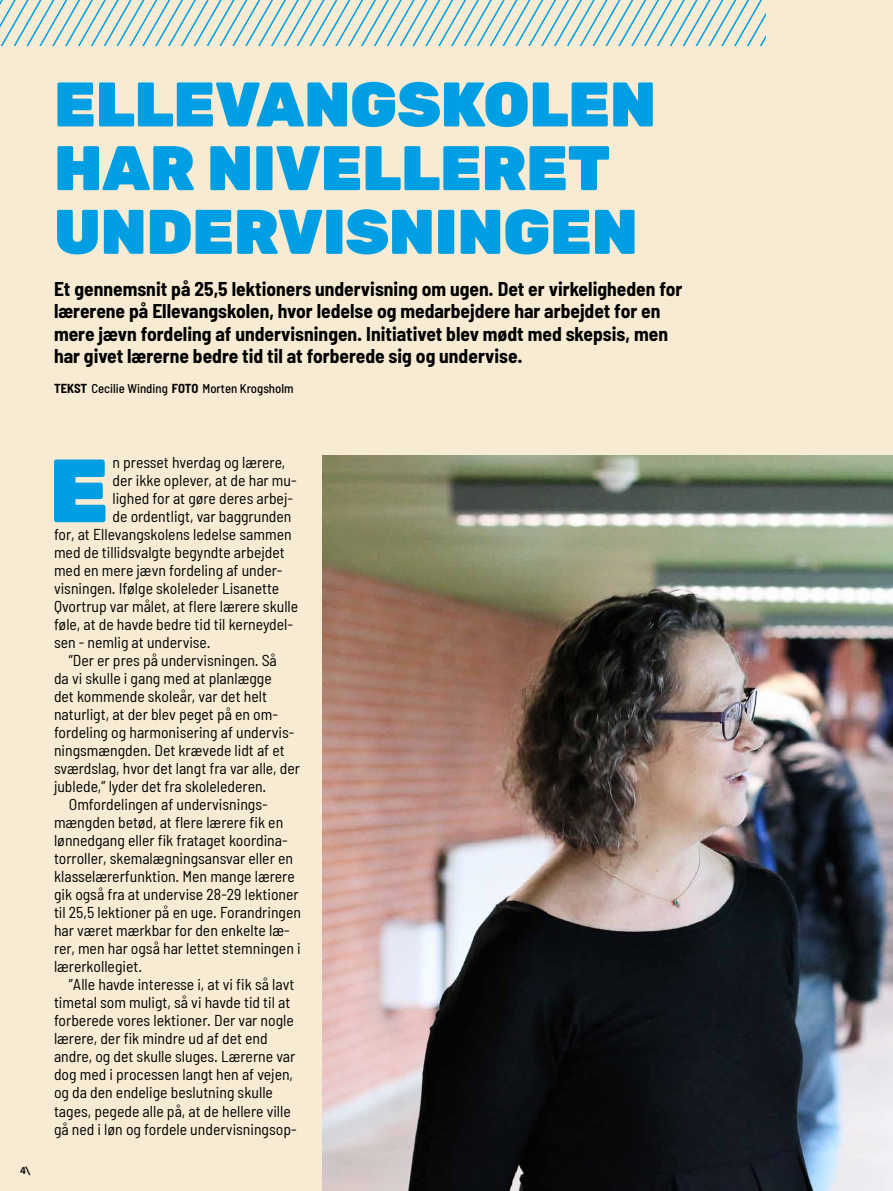
<style>
.page{position:relative;width:893px;height:1191px;background:#f7ebd3}
.page>*{position:absolute;margin:0;border:0;box-sizing:border-box;transform-origin:0 0}
.t1{font:900 62.85px/63.6px "Rubik";letter-spacing:-.005em;color:#009fe3}
.t2{font:700 semi-condensed 19.5px/22.5px "Barlow";color:#000}
.t3{font:semi-condensed 15.75px "Barlow";color:#000}
.t4{font:500 semi-condensed 12.75px "Barlow";color:#000}
.t5{font:600 10.5px "Hind Vadodara";color:#000}
.s1{font-weight:700}
</style>
<div class="page">
<img style="left:322px;top:455px;width:571px;height:736px">
<svg style="left:54px;top:459px;width:51px;height:63px;background:#1fa8e0"></svg>
<svg style="left:0;top:0;width:766px;height:45px"></svg>
<h1 class="t1" style="left:54px;top:75px;width:604px">ELLEVANGSKOLEN<br>HAR NIVELLERET<br>UNDERVISNINGEN</h1>
<p class="t2" style="left:54px;top:277px;width:630px">Et gennemsnit på 25,5 lektioners undervisning om ugen. Det er virkeligheden for lærerene på Ellevangskolen, hvor ledelse og medarbejdere har arbejdet for en mere jævn fordeling af undervisningen. Initiativet blev mødt med skepsis, men har givet lærerne bedre tid til at forberede sig og undervise.</p>
<p class="t4" style="left:54px;top:380px;width:241px"><span class="s1">TEKST</span> Cecilie Winding <span class="s1">FOTO</span> Morten Krogsholm</p>
<p class="t5" style="left:20px;top:1162px;width:12px">4\</p>
<p class="t3" style="left:112px;top:453px;width:174px">n presset hverdag og lærere,</p>
<p class="t3" style="left:112px;top:471px;width:186px">der ikke oplever, at de har mu-</p>
<p class="t3" style="left:112px;top:489px;width:182px">lighed for at gøre deres arbej-</p>
<p class="t3" style="left:112px;top:507px;width:181px">de ordentligt, var baggrunden</p>
<p class="t3" style="left:54px;top:525px;width:239px">for, at Ellevangskolens ledelse sammen</p>
<p class="t3" style="left:54px;top:543px;width:232px">med de tillidsvalgte begyndte arbejdet</p>
<p class="t3" style="left:54px;top:561px;width:230px">med en mere jævn fordeling af under-</p>
<p class="t3" style="left:54px;top:579px;width:227px">visningen. Ifølge skoleleder Lisanette</p>
<p class="t3" style="left:54px;top:597px;width:246px">Qvortrup var målet, at flere lærere skulle</p>
<p class="t3" style="left:54px;top:615px;width:241px">føle, at de havde bedre tid til kerneydel-</p>
<p class="t3" style="left:54px;top:633px;width:158px">sen - nemlig at undervise.</p>
<p class="t3" style="left:69px;top:651px;width:209px">”Der er pres på undervisningen. Så</p>
<p class="t3" style="left:54px;top:669px;width:219px">da vi skulle i gang med at planlægge</p>
<p class="t3" style="left:54px;top:687px;width:214px">det kommende skoleår, var det helt</p>
<p class="t3" style="left:54px;top:705px;width:226px">naturligt, at der blev peget på en om-</p>
<p class="t3" style="left:54px;top:723px;width:242px">fordeling og harmonisering af undervis-</p>
<p class="t3" style="left:54px;top:741px;width:232px">ningsmængden. Det krævede lidt af et</p>
<p class="t3" style="left:54px;top:759px;width:247px">sværdslag, hvor det langt fra var alle, der</p>
<p class="t3" style="left:54px;top:777px;width:214px">jublede,” lyder det fra skolelederen.</p>
<p class="t3" style="left:69px;top:795px;width:200px">Omfordelingen af undervisnings-</p>
<p class="t3" style="left:54px;top:813px;width:231px">mængden betød, at flere lærere fik en</p>
<p class="t3" style="left:54px;top:831px;width:235px">lønnedgang eller fik frataget koordina-</p>
<p class="t3" style="left:54px;top:849px;width:241px">torroller, skemalægningsansvar eller en</p>
<p class="t3" style="left:54px;top:867px;width:242px">klasselærerfunktion. Men mange lærere</p>
<p class="t3" style="left:54px;top:885px;width:246px">gik også fra at undervise 28-29 lektioner</p>
<p class="t3" style="left:54px;top:903px;width:249px">til 25,5 lektioner på en uge. Forandringen</p>
<p class="t3" style="left:54px;top:921px;width:237px">har været mærkbar for den enkelte læ-</p>
<p class="t3" style="left:54px;top:939px;width:248px">rer, men har også har lettet stemningen i</p>
<p class="t3" style="left:54px;top:957px;width:90px">lærerkollegiet.</p>
<p class="t3" style="left:69px;top:975px;width:227px">”Alle havde interesse i, at vi fik så lavt</p>
<p class="t3" style="left:54px;top:993px;width:238px">timetal som muligt, så vi havde tid til at</p>
<p class="t3" style="left:54px;top:1011px;width:241px">forberede vores lektioner. Der var nogle</p>
<p class="t3" style="left:54px;top:1029px;width:215px">lærere, der fik mindre ud af det end</p>
<p class="t3" style="left:54px;top:1047px;width:243px">andre, og det skulle sluges. Lærerne var</p>
<p class="t3" style="left:54px;top:1065px;width:240px">dog med i processen langt hen af vejen,</p>
<p class="t3" style="left:54px;top:1083px;width:221px">og da den endelige beslutning skulle</p>
<p class="t3" style="left:54px;top:1101px;width:238px">tages, pegede alle på, at de hellere ville</p>
<p class="t3" style="left:54px;top:1119px;width:244px">gå ned i løn og fordele undervisningsop-</p>
</div>
